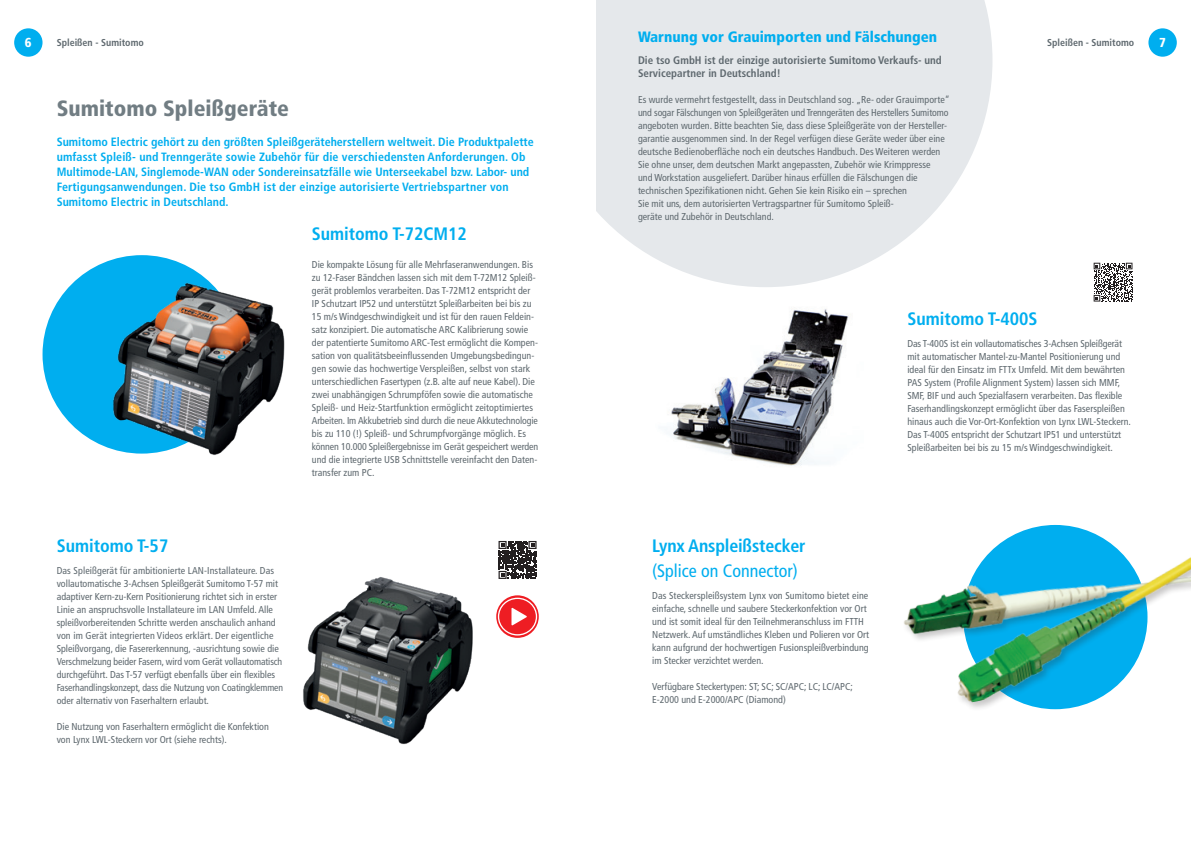
<style>
.page{position:relative;width:1191px;height:842px;background:#fff}
.page>*{position:absolute;margin:0;border:0;box-sizing:border-box;transform-origin:0 0}
.t1{font:900 condensed 22px "Frutiger LT Std";color:#717d83}
.t2{font:700 condensed 18px "Frutiger LT Std";color:#00aeef}
.t3{font:condensed 18px "Frutiger LT Std";color:#00aeef}
.t4{font:900 condensed 15px "Frutiger LT Std";color:#00aeef}
.t5{font:900 condensed 13px "Frutiger LT Std";color:#fff}
.t6{font:700 condensed 12px/15px "Frutiger LT Std";color:#00aeef}
.t7{font:700 condensed 11px/13px "Frutiger LT Std";color:#5f696f}
.t8{font:condensed 10px/13px "Frutiger LT Std";color:#5f696f}
.t9{font:700 condensed 10px "Frutiger LT Std";color:#5f696f}
</style>
<div class="page">
<div style="left:14px;top:28px;width:29px;height:29px;background:#00aeef;border-radius:50%"></div>
<div style="left:1148px;top:28px;width:28px;height:29px;background:#00aeef;border-radius:50%"></div>
<svg style="left:596px;top:0;width:396px;height:287px;fill:#e5e8eb"></svg>
<div style="left:43px;top:255px;width:198px;height:199px;background:#00aeef;border-radius:50%"></div>
<img style="left:671px;top:309px;width:178px;height:157px">
<img style="left:105px;top:279px;width:180px;height:176px">
<img style="left:303px;top:577px;width:170px;height:168px">
<img style="left:904px;top:524px;width:287px;height:186px">
<svg style="left:1093px;top:262px;width:40px;height:38px"></svg>
<svg style="left:1093px;top:263px;width:39px;height:39px"></svg>
<svg style="left:496px;top:595px;width:43px;height:43px"></svg>
<div style="left:498px;top:598px;width:39px;height:37px;border:1px solid #fff;border-radius:50%"></div>
<svg style="left:511px;top:608px;width:16px;height:18px"></svg>
<svg style="left:498px;top:541px;width:38px;height:38px"></svg>
<h3 class="t4" style="left:638px;top:28px;width:301px">Warnung vor Grauimporten und Fälschungen</h3>
<p class="t7" style="left:638px;top:54px;width:305px">Die tso GmbH ist der einzige autorisierte Sumitomo Verkaufs- und<br>Servicepartner in Deutschland!</p>
<p class="t8" style="left:638px;top:93px;width:313px">Es wurde vermehrt festgestellt, dass in Deutschland sog. „Re- oder Grauimporte“ und sogar Fälschungen von Spleißgeräten und Trenngeräten des Herstellers Sumitomo angeboten wurden. Bitte beachten Sie, dass diese Spleißgeräte von der Hersteller&shy;garantie ausgenommen sind. In der Regel verfügen diese Geräte weder über eine deutsche Bedienoberfläche noch ein deutsches Handbuch. Des Weiteren werden Sie ohne unser, dem deutschen Markt angepassten, Zubehör wie Krimppresse<br>und Workstation ausgeliefert. Darüber hinaus erfüllen die Fälschungen die technischen Spezifikationen nicht. Gehen Sie kein Risiko ein – sprechen<br>Sie mit uns, dem autorisierten Vertragspartner für Sumitomo Spleiß-<br>geräte und Zubehör in Deutschland.</p>
<h3 class="t5" style="left:25px;top:35px;width:8px">6</h3>
<h3 class="t5" style="left:1159px;top:35px;width:8px">7</h3>
<p class="t9" style="left:57px;top:37px;width:89px">Spleißen - Sumitomo</p>
<p class="t9" style="left:1047px;top:37px;width:89px">Spleißen - Sumitomo</p>
<h1 class="t1" style="left:57px;top:95px;width:234px">Sumitomo Spleißgeräte</h1>
<p class="t6" style="left:57px;top:134px;width:478px">Sumitomo Electric gehört zu den größten Spleißgeräteherstellern weltweit. Die Produktpalette umfasst Spleiß- und Trenngeräte sowie Zubehör für die verschiedensten Anforderungen. Ob Multimode-LAN, Singlemode-WAN oder Sondereinsatzfälle wie Unterseekabel bzw. Labor- und Fertigungsanwendungen. Die tso GmbH ist der einzige autorisierte Vertriebspartner von Sumitomo Electric in Deutschland.</p>
<h2 class="t2" style="left:57px;top:535px;width:113px">Sumitomo T-57</h2>
<p class="t8" style="left:57px;top:564px;width:228px">Das Spleißgerät für ambitionierte LAN-Installateure. Das vollautomatische 3-Achsen Spleißgerät Sumitomo T-57 mit adaptiver Kern-zu-Kern Positionierung richtet sich in erster Linie an anspruchsvolle Installateure im LAN Umfeld. Alle spleißvorbereitenden Schritte werden anschaulich anhand von im Gerät integrierten Videos erklärt. Der eigentliche Spleißvorgang, die Fasererkennung, -ausrichtung sowie die Verschmelzung beider Fasern, wird vom Gerät vollautomatisch durchgeführt. Das T-57 verfügt ebenfalls über ein flexibles Faserhandlingskonzept, dass die Nutzung von Coatingklemmen oder alternativ von Faserhaltern erlaubt.</p>
<p class="t8" style="left:57px;top:720px;width:214px">Die Nutzung von Faserhaltern ermöglicht die Konfektion von Lynx LWL-Steckern vor Ort (siehe rechts).</p>
<h2 class="t2" style="left:312px;top:223px;width:157px">Sumitomo T-72CM12</h2>
<p class="t8" style="left:312px;top:258px;width:228px">Die kompakte Lösung für alle Mehrfaseranwendungen. Bis zu 12-Faser Bändchen lassen sich mit dem T-72M12 Spleiß&shy;gerät problemlos verarbeiten. Das T-72M12 entspricht der IP Schutzart IP52 und unterstützt Spleißarbeiten bei bis zu 15 m/s Windgeschwindigkeit und ist für den rauen Feldein&shy;satz konzipiert. Die automatische ARC Kalibrierung sowie der patentierte Sumitomo ARC-Test ermöglicht die Kompen&shy;sation von qualitätsbeeinflussenden Umgebungsbedingun&shy;gen sowie das hochwertige Verspleißen, selbst von stark unterschiedlichen Fasertypen (z.B. alte auf neue Kabel). Die zwei unabhängigen Schrumpföfen sowie die automatische Spleiß- und Heiz-Startfunktion ermöglicht zeitoptimiertes Arbeiten. Im Akkubetrieb sind durch die neue Akkutechnologie bis zu 110 (!) Spleiß- und Schrumpfvorgänge möglich. Es können 10.000 Spleißergebnisse im Gerät gespeichert werden und die integrierte USB Schnittstelle vereinfacht den Daten&shy;transfer zum PC.</p>
<h2 class="t2" style="left:652px;top:535px;width:155px">Lynx Anspleißstecker</h2>
<h2 class="t3" style="left:652px;top:560px;width:147px">(Splice on Connector)</h2>
<p class="t8" style="left:652px;top:589px;width:218px">Das Steckerspleißsystem Lynx von Sumitomo bietet eine einfache, schnelle und saubere Steckerkonfektion vor Ort und ist somit ideal für den Teilnehmeranschluss im FTTH Netzwerk. Auf umständliches Kleben und Polieren vor Ort kann aufgrund der hochwertigen Fusionspleißverbindung im Stecker verzichtet werden.</p>
<p class="t8" style="left:652px;top:680px;width:202px">Verfügbare Steckertypen: ST; SC; SC/APC; LC; LC/APC;<br>E-2000 und E-2000/APC (Diamond)</p>
<h2 class="t2" style="left:907px;top:308px;width:131px">Sumitomo T-400S</h2>
<p class="t8" style="left:907px;top:337px;width:225px">Das T-400S ist ein vollautomatisches 3-Achsen Spleißgerät mit automatischer Mantel-zu-Mantel Positionierung und ideal für den Einsatz im FTTx Umfeld. Mit dem bewährten PAS System (Profile Alignment System) lassen sich MMF, SMF, BIF und auch Spezialfasern verarbeiten. Das flexible Faserhandlingskonzept ermöglicht über das Faserspleißen hinaus auch die Vor-Ort-Konfektion von Lynx LWL-Steckern.<br>Das T-400S entspricht der Schutzart IP51 und unterstützt Spleißarbeiten bei bis zu 15 m/s Windgeschwindigkeit.</p>
</div>
